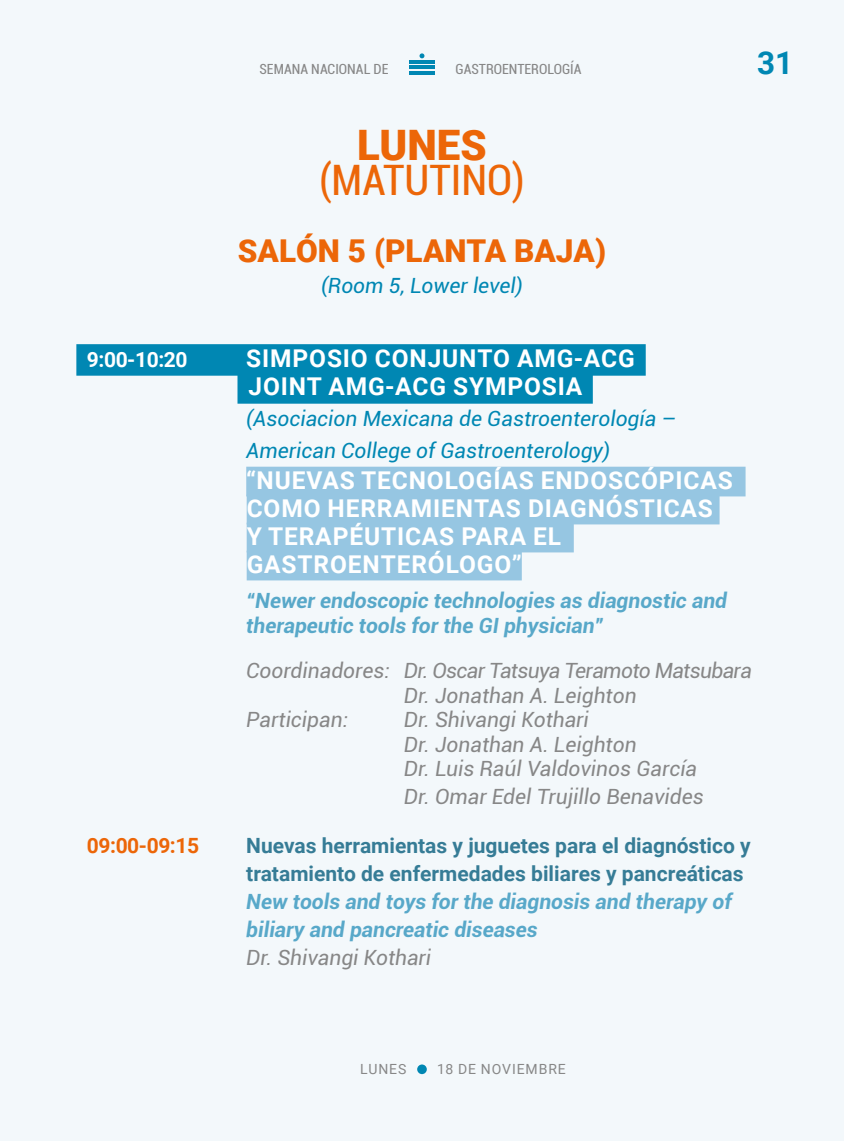
<style>
.page{position:relative;width:844px;height:1141px;background:#fff}
.page>*{position:absolute;margin:0;border:0;box-sizing:border-box;transform-origin:0 0}
.t1{font:condensed 42px "Roboto";color:#ec6608}
.t2{font:900 42px "Roboto";color:#ec6608}
.t3{font:900 31.5px "Roboto";color:#ec6608}
.t4{font:700 31.5px "Roboto";color:#0087b3}
.t5{font:700 24.5px/28px "Roboto";letter-spacing:.035em;color:#fff}
.t6{font:italic 700 21px/24.5px "Roboto";color:#58a8c9}
.t7{font:italic 21px/24.5px "Roboto";color:#878787}
.t8{font:italic 21px/31.5px "Roboto";color:#0087b3}
.t9{font:700 21px/28px "Roboto";color:#367c96}
.t10{font:italic 21px "Roboto";letter-spacing:-.03em;color:#878787}
.t11{font:700 21px "Roboto";letter-spacing:-.02em;color:#ec6608}
.t12{font:700 21px "Roboto";color:#fff}
.t13{font:condensed 14px "Roboto";color:#878787}
.t14{font:14px "Roboto";letter-spacing:.065em;color:#878787}
</style>
<div class="page">
<div style="left:0;top:0;width:843px;height:1141px;background:#f3f8fb"></div>
<div style="left:417px;top:1064px;width:9px;height:10px;background:#0087b3;border-radius:50%"></div>
<hr style="left:409px;top:60px;width:25px;height:4px;background:#0087b3">
<hr style="left:409px;top:66px;width:25px;height:3px;background:#0087b3">
<hr style="left:409px;top:71px;width:25px;height:3px;background:#0087b3">
<svg style="left:419px;top:53px;width:5px;height:5px"></svg>
<div style="left:76px;top:344px;width:569px;height:32px;background:#0087b3"></div>
<div style="left:237px;top:372px;width:355px;height:32px;background:#0087b3"></div>
<div style="left:246px;top:467px;width:499px;height:29px;background:#96c6e2"></div>
<div style="left:246px;top:495px;width:473px;height:29px;background:#96c6e2"></div>
<div style="left:246px;top:523px;width:327px;height:29px;background:#96c6e2"></div>
<div style="left:246px;top:551px;width:275px;height:29px;background:#96c6e2"></div>
<p class="t13" style="left:259px;top:60px;width:130px">SEMANA NACIONAL DE</p>
<p class="t13" style="left:455px;top:60px;width:127px">GASTROENTEROLOGÍA</p>
<h2 class="t4" style="left:756px;top:41px;width:38px">31</h2>
<h1 class="t2" style="left:357px;top:116px;width:131px">LUNES</h1>
<h1 class="t1" style="left:319px;top:151px;width:207px">(MATUTINO)</h1>
<h2 class="t3" style="left:238px;top:229px;width:369px">SALÓN 5 (PLANTA BAJA)</h2>
<p class="t8" style="left:321px;top:269px;width:203px">(Room 5, Lower level)</p>
<p class="t12" style="left:87px;top:345px;width:102px">9:00-10:20</p>
<p class="t5" style="left:246px;top:343px;width:390px">SIMPOSIO CONJUNTO AMG-ACG<br>JOINT AMG-ACG SYMPOSIA</p>
<p class="t8" style="left:246px;top:402px;width:431px">(Asociacion Mexicana de Gastroenterología –<br>American College of Gastroenterology)</p>
<p class="t5" style="left:246px;top:466px;width:488px">“NUEVAS TECNOLOGÍAS ENDOSCÓPICAS<br>COMO HERRAMIENTAS DIAGNÓSTICAS<br>Y TERAPÉUTICAS PARA EL<br>GASTROENTERÓLOGO”</p>
<p class="t6" style="left:246px;top:588px;width:482px">“Newer endoscopic technologies as diagnostic and therapeutic tools for the GI physician”</p>
<p class="t10" style="left:246px;top:656px;width:507px">Coordinadores: Dr. Oscar Tatsuya Teramoto Matsubara</p>
<p class="t7" style="left:404px;top:682px;width:234px">Dr. Jonathan A. Leighton</p>
<p class="t7" style="left:246px;top:707px;width:103px">Participan:</p>
<p class="t7" style="left:404px;top:707px;width:295px">Dr. Shivangi Kothari<br>Dr. Jonathan A. Leighton<br>Dr. Luis Raúl Valdovinos García</p>
<p class="t7" style="left:404px;top:784px;width:301px">Dr. Omar Edel Trujillo Benavides</p>
<p class="t11" style="left:87px;top:831px;width:114px">09:00-09:15</p>
<p class="t9" style="left:246px;top:831px;width:506px">Nuevas herramientas y juguetes para el diagnóstico y tratamiento de enfermedades biliares y pancreáticas</p>
<p class="t6" style="left:246px;top:887px;width:487px;line-height:28px">New tools and toys for the diagnosis and therapy of biliary and pancreatic diseases</p>
<p class="t7" style="left:246px;top:945px;width:186px">Dr. Shivangi Kothari</p>
<p class="t14" style="left:360px;top:1059px;width:48px">LUNES</p>
<p class="t14" style="left:437px;top:1059px;width:130px">18 DE NOVIEMBRE</p>
</div>
